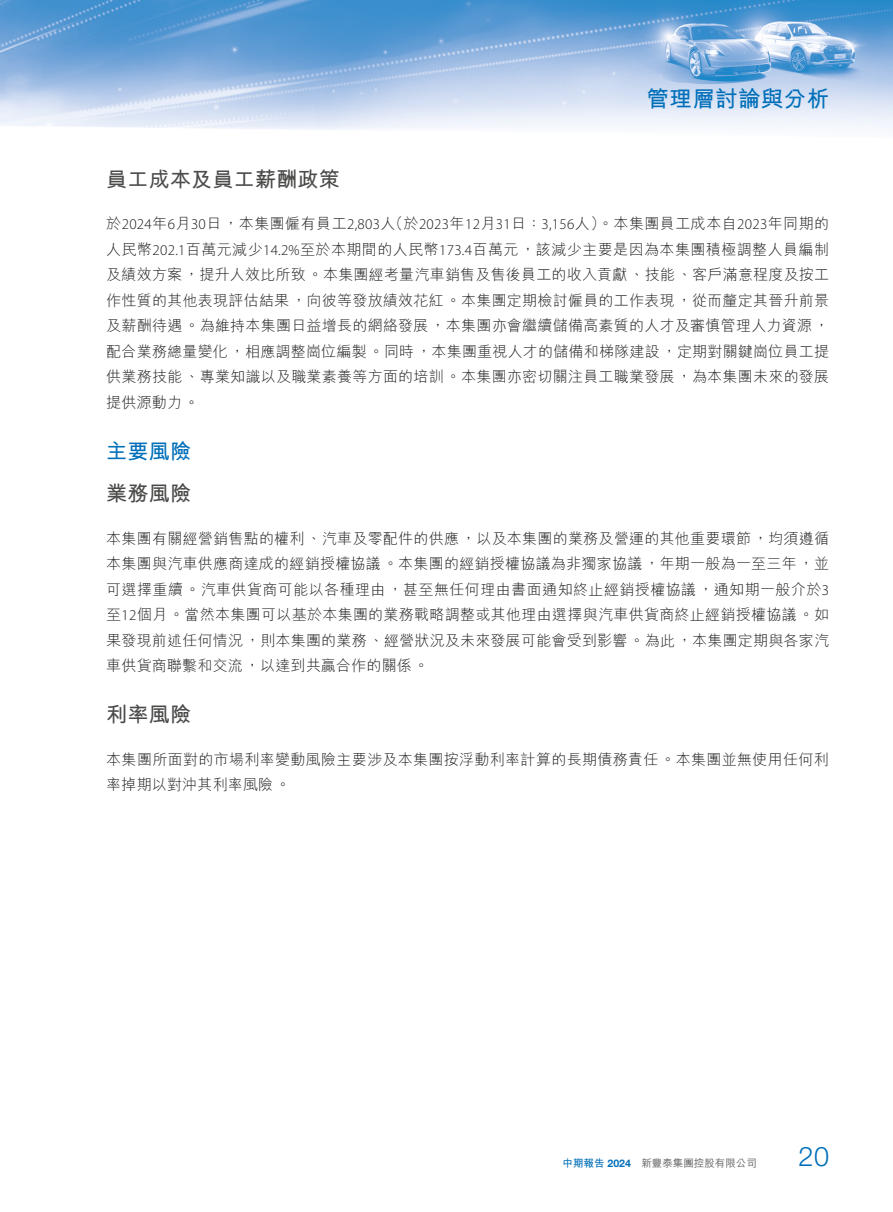
<style>
.page{position:relative;width:893px;height:1212px;background:#fff}
.page>*{position:absolute;margin:0;border:0;box-sizing:border-box;transform-origin:0 0}
.t1{font:300 27px "Helvetica Neue LT Pro";color:#006fb9}
.t2{font:700 22.5px "M Hei HK";letter-spacing:.015em;color:#006fb9}
.t3{font:700 21px "M Hei HK";letter-spacing:.01em;color:#4a4a49}
.t4{font:700 21px "M Hei HK";color:#006fb9}
.t5{font:300 15px/25.5px "M Hei HK";letter-spacing:.02em;color:#1c1c1b;text-align:justify}
.t6{font:500 10.5px "M Hei HK";color:#636362}
.t7{font:700 10.5px "M Hei HK";color:#006fb9}
.s1{font-family:"Myriad Pro"}
.s2{font-family:"Helvetica Neue LT Pro"}
</style>
<div class="page">
<img style="left:0;top:0;width:893px;height:130px">
<h2 class="t2" style="left:647px;top:83px;width:184px">管理層討論與分析</h2>
<h3 class="t3" style="left:106px;top:164px;width:235px">員工成本及員工薪酬政策</h3>
<p class="t5" style="left:106px;top:211px;width:724px">於<span class="s1">2024</span>年月<span class="s1">6 30</span>日，本集團僱有員工<span class="s1">2,803</span> （人於<span class="s1">2023</span>年<span class="s1">12</span>月<span class="s1">31</span>日：<span class="s1">3,156</span>人）。本集團員工成本自<span class="s1">2023</span>年同期的人民幣<span class="s1">202.1</span>百萬元減少<span class="s1">14.2%</span>至於本期間的人民幣<span class="s1">173.4</span>百萬元，該減少主要是因為本集團積極調整人員編制及績效方案，提升人效比所致。本集團經考量汽車銷售及售後員工的收入貢獻、技能、客戶滿意程度及按工作性質的其他表現評估結果，向彼等發放績效花紅。本集團定期檢討僱員的工作表現，從而釐定其晉升前景及薪酬待遇。為維持本集團日益增長的網絡發展，本集團亦會繼續儲備高素質的人才及審慎管理人力資源，配合業務總量變化，相應調整崗位編製。同時，本集團重視人才的儲備和梯隊建設，定期對關鍵崗位員工提供業務技能、專業知識以及職業素養等方面的培訓。本集團亦密切關注員工職業發展，為本集團未來的發展提供源動力。</p>
<h3 class="t4" style="left:106px;top:436px;width:86px">主要風險</h3>
<h3 class="t3" style="left:106px;top:478px;width:86px">業務風險</h3>
<p class="t5" style="left:106px;top:525px;width:724px">本集團有關經營銷售點的權利、汽車及零配件的供應，以及本集團的業務及營運的其他重要環節，均須遵循本集團與汽車供應商達成的經銷授權協議。本集團的經銷授權協議為非獨家協議，年期一般為一至三年，並可選擇重續。汽車供貨商可能以各種理由，甚至無任何理由書面通知終止經銷授權協議，通知期一般介於<span class="s1">3</span>至<span class="s1">12</span>個月。當然本集團可以基於本集團的業務戰略調整或其他理由選擇與汽車供貨商終止經銷授權協議。如果發現前述任何情況，則本集團的業務、經營狀況及未來發展可能會受到影響。為此，本集團定期與各家汽車供貨商聯繫和交流，以達到共贏合作的關係。</p>
<h3 class="t3" style="left:106px;top:699px;width:86px">利率風險</h3>
<p class="t5" style="left:106px;top:746px;width:724px">本集團所面對的市場利率變動風險主要涉及本集團按浮動利率計算的長期債務責任。本集團並無使用任何利率掉期以對沖其利率風險。</p>
<p class="t7" style="left:563px;top:1155px;width:70px">中期報告 <span class="s2">2024</span></p>
<p class="t6" style="left:641px;top:1155px;width:117px">新豐泰集團控股有限公司</p>
<h1 class="t1" style="left:798px;top:1140px;width:32px">20</h1>
</div>
